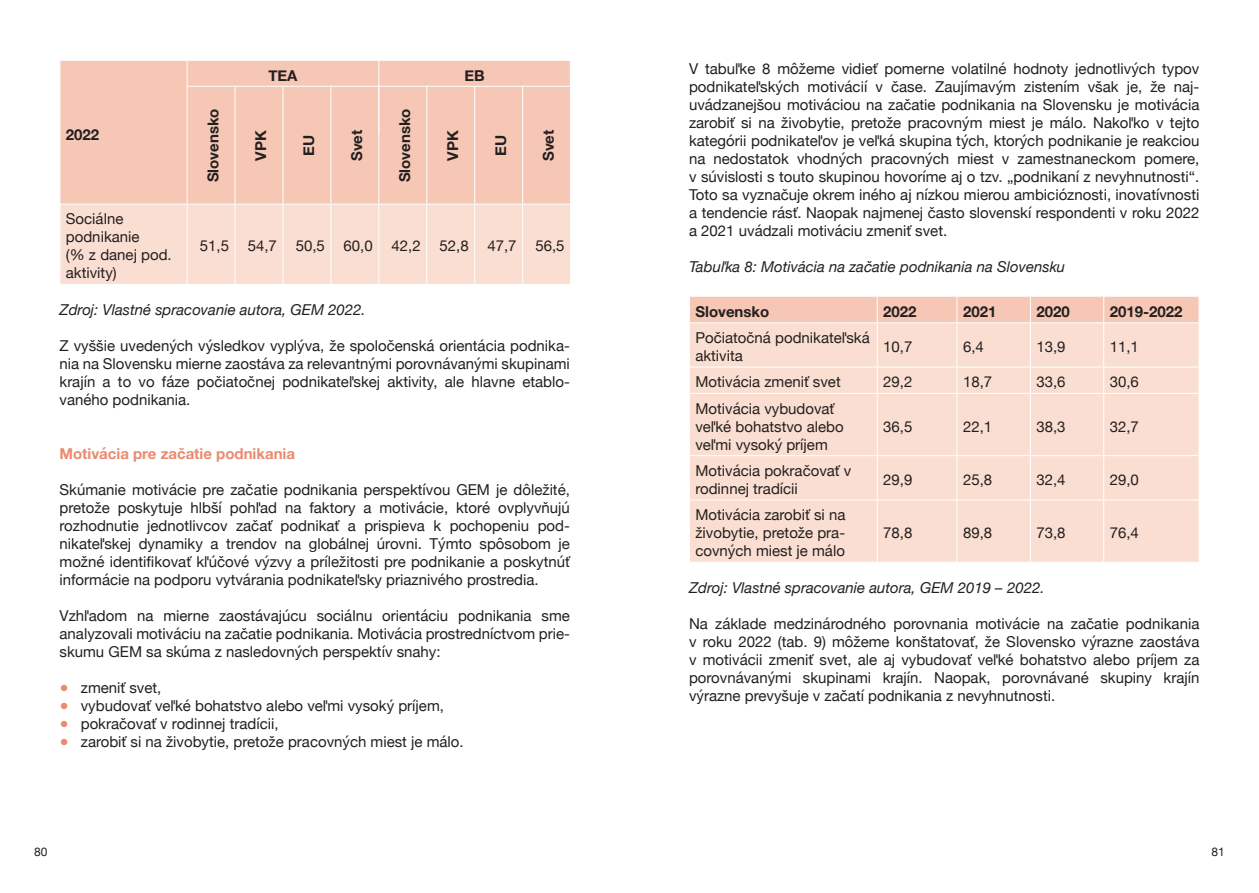
<style>
.page{position:relative;width:1259px;height:893px;background:#fff}
.page>*{position:absolute;margin:0;border:0;box-sizing:border-box;transform-origin:0 0}
.t1{font:15px/18px "Helvetica Neue";color:#231f20;text-align:justify}
.t2{font:italic 15px "Helvetica Neue";color:#231f20}
.t3{font:700 15px "Helvetica Neue";color:#231f20}
.t4{font:700 15px "Helvetica Neue";color:#eb8a6e}
.t5{font:12px "Helvetica Neue";color:#231f20}
.s1{color:#eb8a6e}
</style>
<div class="page">
<div style="left:61px;top:61px;width:509px;height:143px;background:#f6c7b4"></div>
<div style="left:61px;top:205px;width:509px;height:79px;background:#faded1"></div>
<svg style="left:60px;top:61px;width:1px;height:26px"></svg>
<svg style="left:187px;top:61px;width:1px;height:25px"></svg>
<hr style="left:187px;top:87px;width:1px;height:117px;background:#fff">
<hr style="left:187px;top:204px;width:1px;height:80px;background:#fff">
<hr style="left:235px;top:87px;width:1px;height:117px;background:#fff">
<hr style="left:282px;top:87px;width:1px;height:117px;background:#fff">
<hr style="left:235px;top:204px;width:1px;height:80px;background:#fff">
<hr style="left:282px;top:204px;width:1px;height:80px;background:#fff">
<hr style="left:330px;top:87px;width:1px;height:117px;background:#fff">
<hr style="left:330px;top:204px;width:1px;height:80px;background:#fff">
<hr style="left:378px;top:87px;width:1px;height:117px;background:#fff">
<hr style="left:378px;top:204px;width:1px;height:80px;background:#fff">
<hr style="left:426px;top:87px;width:1px;height:117px;background:#fff">
<hr style="left:426px;top:204px;width:1px;height:80px;background:#fff">
<hr style="left:474px;top:87px;width:1px;height:117px;background:#fff">
<hr style="left:474px;top:204px;width:1px;height:80px;background:#fff">
<hr style="left:522px;top:87px;width:1px;height:117px;background:#fff">
<hr style="left:522px;top:204px;width:1px;height:80px;background:#fff">
<div style="left:690px;top:323px;width:508px;height:239px;background:#faded1"></div>
<hr style="left:877px;top:323px;width:1px;height:44px;background:#fff">
<svg style="left:877px;top:368px;width:1px;height:25px"></svg>
<hr style="left:877px;top:394px;width:1px;height:61px;background:#fff">
<hr style="left:877px;top:456px;width:1px;height:44px;background:#fff">
<hr style="left:877px;top:500px;width:1px;height:62px;background:#fff">
<hr style="left:956px;top:323px;width:1px;height:44px;background:#fff">
<svg style="left:956px;top:368px;width:1px;height:25px"></svg>
<hr style="left:956px;top:394px;width:1px;height:61px;background:#fff">
<hr style="left:956px;top:456px;width:1px;height:44px;background:#fff">
<hr style="left:956px;top:500px;width:1px;height:62px;background:#fff">
<div style="left:690px;top:296px;width:509px;height:26px;background:#f6c7b4"></div>
<hr style="left:1030px;top:323px;width:1px;height:44px;background:#fff">
<hr style="left:1103px;top:323px;width:1px;height:44px;background:#fff">
<svg style="left:1030px;top:368px;width:1px;height:25px"></svg>
<svg style="left:1103px;top:368px;width:1px;height:25px"></svg>
<hr style="left:1030px;top:394px;width:1px;height:61px;background:#fff">
<hr style="left:1103px;top:394px;width:1px;height:61px;background:#fff">
<hr style="left:1030px;top:456px;width:1px;height:44px;background:#fff">
<hr style="left:1103px;top:456px;width:1px;height:44px;background:#fff">
<hr style="left:1030px;top:500px;width:1px;height:62px;background:#fff">
<hr style="left:1103px;top:500px;width:1px;height:62px;background:#fff">
<hr style="left:689px;top:367px;width:188px;height:1px;background:#fff">
<hr style="left:877px;top:367px;width:80px;height:1px;background:#fff">
<hr style="left:957px;top:367px;width:73px;height:1px;background:#fff">
<hr style="left:1030px;top:367px;width:73px;height:1px;background:#fff">
<hr style="left:1103px;top:367px;width:96px;height:1px;background:#fff">
<svg style="left:1198px;top:367px;width:1px;height:26px"></svg>
<hr style="left:689px;top:393px;width:188px;height:1px;background:#fff">
<hr style="left:877px;top:393px;width:80px;height:1px;background:#fff">
<hr style="left:957px;top:393px;width:73px;height:1px;background:#fff">
<hr style="left:1030px;top:393px;width:73px;height:1px;background:#fff">
<hr style="left:1103px;top:393px;width:96px;height:1px;background:#fff">
<hr style="left:689px;top:455px;width:188px;height:1px;background:#fff">
<hr style="left:877px;top:455px;width:80px;height:1px;background:#fff">
<hr style="left:957px;top:455px;width:73px;height:1px;background:#fff">
<hr style="left:1030px;top:455px;width:73px;height:1px;background:#fff">
<hr style="left:1103px;top:455px;width:96px;height:1px;background:#fff">
<hr style="left:689px;top:500px;width:188px;height:1px;background:#fff">
<hr style="left:877px;top:500px;width:80px;height:1px;background:#fff">
<hr style="left:957px;top:500px;width:73px;height:1px;background:#fff">
<hr style="left:1030px;top:500px;width:73px;height:1px;background:#fff">
<hr style="left:1103px;top:500px;width:96px;height:1px;background:#fff">
<hr style="left:187px;top:86px;width:383px;height:1px;background:#fff">
<hr style="left:378px;top:60px;width:1px;height:74px;background:#fff">
<p class="t3" style="left:66px;top:122px;width:35px">2022</p>
<p class="t1" style="left:66px;top:211px;width:107px;text-align:left">Sociálne podnikanie<br>(% z danej pod. aktivity)</p>
<p class="t3" style="left:201px;top:182px;width:75px;rotate:-90deg">Slovensko</p>
<p class="t3" style="left:268px;top:64px;width:31px">TEA</p>
<p class="t3" style="left:464px;top:64px;width:22px">EB</p>
<p class="t3" style="left:249px;top:161px;width:32px;rotate:-90deg">VPK</p>
<p class="t3" style="left:297px;top:156px;width:22px;rotate:-90deg">EU</p>
<p class="t3" style="left:345px;top:161px;width:33px;rotate:-90deg">Svet</p>
<p class="t3" style="left:393px;top:182px;width:75px;rotate:-90deg">Slovensko</p>
<p class="t3" style="left:441px;top:161px;width:32px;rotate:-90deg">VPK</p>
<p class="t3" style="left:489px;top:156px;width:22px;rotate:-90deg">EU</p>
<p class="t3" style="left:537px;top:161px;width:33px;rotate:-90deg">Svet</p>
<p class="t1" style="left:200px;top:238px;width:366px">51,5 54,7 50,5 60,0 42,2 52,8 47,7 56,5</p>
<p class="t2" style="left:60px;top:299px;width:308px">Zdroj: Vlastné spracovanie autora, GEM 2022.</p>
<p class="t1" style="left:60px;top:337px;width:512px">Z vyššie uvedených výsledkov vyplýva, že spoločenská orientácia podnika&shy;nia na Slovensku mierne zaostáva za relevantnými porovnávanými skupinami krajín a to vo fáze počiatočnej podnikateľskej aktivity, ale hlavne etablo&shy;vaného podnikania.</p>
<p class="t4" style="left:60px;top:442px;width:237px">Motivácia pre začatie podnikania</p>
<p class="t1" style="left:60px;top:481px;width:512px">Skúmanie motivácie pre začatie podnikania perspektívou GEM je dôležité, pretože poskytuje hlbší pohľad na faktory a motivácie, ktoré ovplyvňujú rozhodnutie jednotlivcov začať podnikať a prispieva k pochopeniu pod&shy;nikateľskej dynamiky a trendov na globálnej úrovni. Týmto spôsobom je možné identifikovať kľúčové výzvy a príležitosti pre podnikanie a poskytnúť informácie na podporu vytvárania podnikateľsky priaznivého prostredia.</p>
<p class="t1" style="left:60px;top:607px;width:512px">Vzhľadom na mierne zaostávajúcu sociálnu orientáciu podnikania sme analyzovali motiváciu na začatie podnikania. Motivácia prostredníctvom prie&shy;skumu GEM sa skúma z nasledovných perspektív snahy:</p>
<p class="t1" style="left:60px;top:679px;width:103px"><span class="s1">●</span> zmeniť svet,</p>
<p class="t1" style="left:60px;top:697px;width:386px"><span class="s1">●</span> vybudovať veľké bohatstvo alebo veľmi vysoký príjem,</p>
<p class="t1" style="left:60px;top:715px;width:221px"><span class="s1">●</span> pokračovať v rodinnej tradícii,</p>
<p class="t1" style="left:60px;top:733px;width:406px"><span class="s1">●</span> zarobiť si na živobytie, pretože pracovných miest je málo.</p>
<p class="t1" style="left:689px;top:60px;width:512px">V tabuľke 8 môžeme vidieť pomerne volatilné hodnoty jednotlivých typov podnikateľských motivácií v čase. Zaujímavým zistením však je, že naj&shy;uvádzanejšou motiváciou na začatie podnikania na Slovensku je motivácia zarobiť si na živobytie, pretože pracovným miest je málo. Nakoľko v tejto kategórii podnikateľov je veľká skupina tých, ktorých podnikanie je reakciou na nedostatok vhodných pracovných miest v zamestnaneckom pomere, v súvislosti s touto skupinou hovoríme aj o tzv. „podnikaní z nevyhnutnosti“.<br>Toto sa vyznačuje okrem iného aj nízkou mierou ambicióznosti, inovatívnosti a tendencie rásť. Naopak najmenej často slovenskí respondenti v roku 2022 a 2021 uvádzali motiváciu zmeniť svet.</p>
<p class="t2" style="left:689px;top:256px;width:378px">Tabuľka 8: Motivácia na začatie podnikania na Slovensku</p>
<p class="t3" style="left:695px;top:300px;width:75px">Slovensko</p>
<p class="t3" style="left:883px;top:300px;width:35px">2022</p>
<p class="t3" style="left:963px;top:300px;width:35px">2021</p>
<p class="t3" style="left:1036px;top:300px;width:35px">2020</p>
<p class="t3" style="left:1109px;top:300px;width:74px">2019-2022</p>
<p class="t1" style="left:695px;top:330px;width:176px">Počiatočná podnikateľská aktivita</p>
<p class="t1" style="left:883px;top:339px;width:31px">10,7</p>
<p class="t1" style="left:963px;top:339px;width:22px">6,4</p>
<p class="t1" style="left:1036px;top:339px;width:31px">13,9</p>
<p class="t1" style="left:1109px;top:339px;width:31px">11,1</p>
<p class="t1" style="left:695px;top:374px;width:147px">Motivácia zmeniť svet</p>
<p class="t1" style="left:883px;top:374px;width:31px">29,2</p>
<p class="t1" style="left:963px;top:374px;width:31px">18,7</p>
<p class="t1" style="left:1036px;top:374px;width:31px">33,6</p>
<p class="t1" style="left:1109px;top:374px;width:31px">30,6</p>
<p class="t1" style="left:695px;top:400px;width:150px;text-align:left">Motivácia vybudovať veľké bohatstvo alebo veľmi vysoký príjem</p>
<p class="t1" style="left:883px;top:418px;width:31px">36,5</p>
<p class="t1" style="left:963px;top:418px;width:31px">22,1</p>
<p class="t1" style="left:1036px;top:418px;width:31px">38,3</p>
<p class="t1" style="left:1109px;top:418px;width:31px">32,7</p>
<p class="t1" style="left:695px;top:462px;width:157px">Motivácia pokračovať v rodinnej tradícii</p>
<p class="t1" style="left:883px;top:471px;width:31px">29,9</p>
<p class="t1" style="left:963px;top:471px;width:31px">25,8</p>
<p class="t1" style="left:1036px;top:471px;width:31px">32,4</p>
<p class="t1" style="left:1109px;top:471px;width:31px">29,0</p>
<p class="t1" style="left:695px;top:507px;width:151px">Motivácia zarobiť si na živobytie, pretože pra&shy;covných miest je málo</p>
<p class="t1" style="left:883px;top:525px;width:31px">78,8</p>
<p class="t1" style="left:963px;top:525px;width:31px">89,8</p>
<p class="t1" style="left:1036px;top:525px;width:31px">73,8</p>
<p class="t1" style="left:1109px;top:525px;width:31px">76,4</p>
<p class="t2" style="left:689px;top:576px;width:357px">Zdroj: Vlastné spracovanie autora, GEM 2019 – 2022.</p>
<p class="t1" style="left:689px;top:615px;width:512px">Na základe medzinárodného porovnania motivácie na začatie podnikania v roku 2022 (tab. 9) môžeme konštatovať, že Slovensko výrazne zaostáva v motivácii zmeniť svet, ale aj vybudovať veľké bohatstvo alebo príjem za porovnávanými skupinami krajín. Naopak, porovnávané skupiny krajín výrazne prevyšuje v začatí podnikania z nevyhnutnosti.</p>
<p class="t5" style="left:34px;top:843px;width:15px">80</p>
<p class="t5" style="left:1211px;top:843px;width:15px">81</p>
</div>
